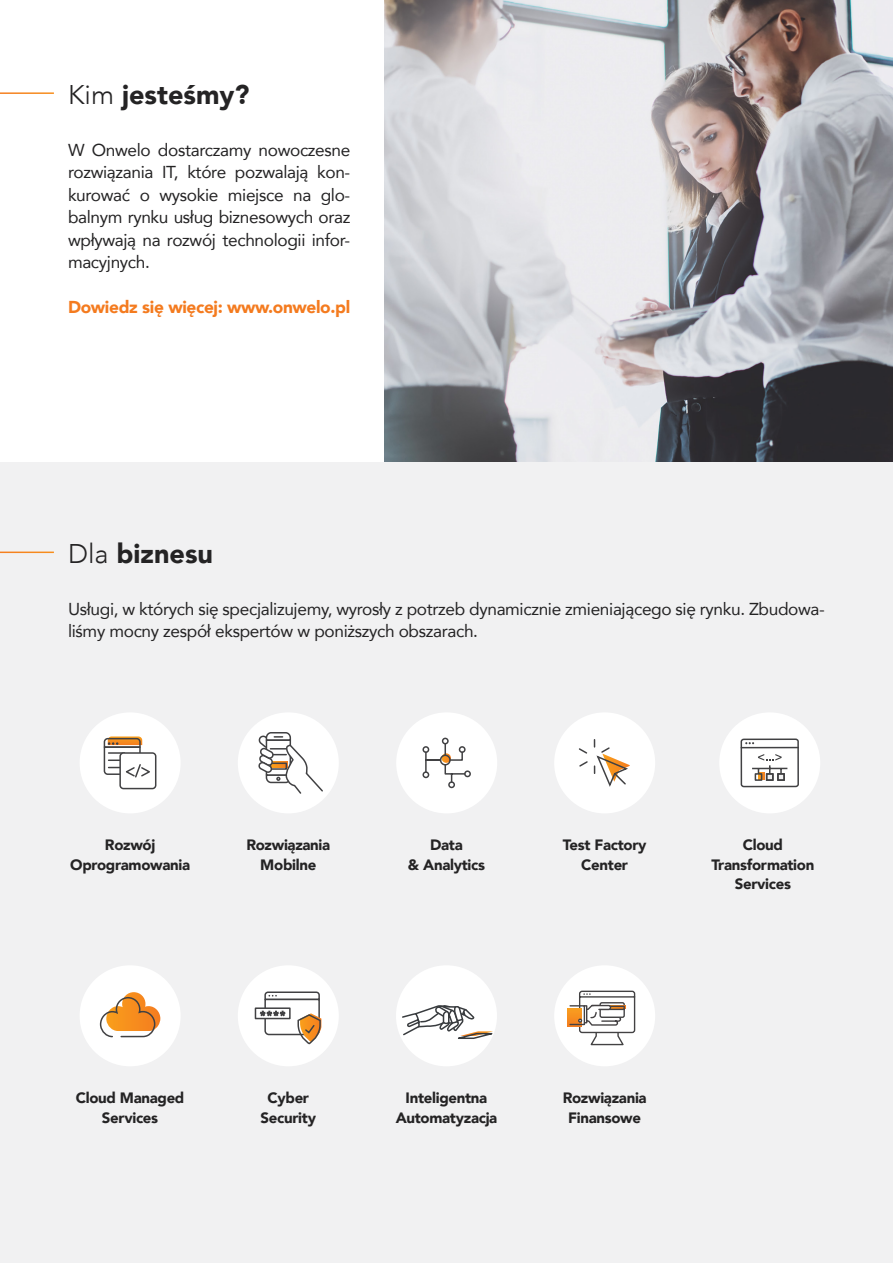
<style>
.page{position:relative;width:893px;height:1263px;background:#fff}
.page>*{position:absolute;margin:0;border:0;box-sizing:border-box;transform-origin:0 0}
.t1{font:900 27px "Avenir";color:#242324}
.t2{font:17.25px/22.5px "Avenir";letter-spacing:-.02em;color:#242324;text-align:justify}
.t3{font:900 17.25px "Avenir";letter-spacing:-.02em;color:#f47b1f}
.t4{font:900 15px/19.5px "Avenir";letter-spacing:-.02em;color:#242324;text-align:center}
.s1{font-weight:300}
</style>
<div class="page">
<img style="left:384px;top:0;width:509px;height:462px">
<div style="left:0;top:462px;width:893px;height:801px;background:#f1f1f2"></div>
<hr style="left:0;top:551px;width:54px;height:2px;background:#fff">
<div style="left:80px;top:965px;width:101px;height:101px;background:#fff;border-radius:50%"></div>
<svg style="left:99px;top:992px;width:61px;height:46px"></svg>
<div style="left:554px;top:712px;width:101px;height:101px;background:#fff;border-radius:50%"></div>
<svg style="left:579px;top:739px;width:51px;height:48px"></svg>
<div style="left:80px;top:712px;width:101px;height:101px;background:#fff;border-radius:50%"></div>
<div style="left:119px;top:752px;width:37px;height:37px;border:2px solid #414143;border-radius:3px"></div>
<svg style="left:104px;top:736px;width:48px;height:43px"></svg>
<div style="left:396px;top:965px;width:101px;height:101px;background:#fff;border-radius:50%"></div>
<svg style="left:402px;top:1005px;width:91px;height:34px"></svg>
<div style="left:396px;top:712px;width:101px;height:101px;background:#fff;border-radius:50%"></div>
<div style="left:448px;top:781px;width:7px;height:7px;border:2px solid #414143;border-radius:50%"></div>
<div style="left:422px;top:771px;width:7px;height:7px;border:2px solid #414143;border-radius:50%"></div>
<div style="left:422px;top:746px;width:7px;height:7px;border:2px solid #414143;border-radius:50%"></div>
<div style="left:464px;top:770px;width:7px;height:7px;border:2px solid #414143;border-radius:50%"></div>
<svg style="left:423px;top:738px;width:47px;height:49px"></svg>
<div style="left:238px;top:965px;width:101px;height:101px;background:#fff;border-radius:50%"></div>
<div style="left:255px;top:1007px;width:36px;height:12px;background:#fff;border:2px solid #414143"></div>
<svg style="left:259px;top:991px;width:63px;height:54px"></svg>
<div style="left:238px;top:712px;width:101px;height:101px;background:#fff;border-radius:50%"></div>
<svg style="left:258px;top:732px;width:65px;height:62px"></svg>
<div style="left:719px;top:712px;width:101px;height:101px;background:#fff;border-radius:50%"></div>
<div style="left:740px;top:738px;width:59px;height:49px;border:2px solid #414143;border-radius:2px"></div>
<hr style="left:741px;top:747px;width:57px;height:1px;background:#414143">
<svg style="left:745px;top:742px;width:9px;height:2px"></svg>
<hr style="left:752px;top:768px;width:35px;height:1px;background:#414143">
<svg style="left:754px;top:754px;width:32px;height:27px"></svg>
<div style="left:554px;top:965px;width:101px;height:101px;background:#fff;border-radius:50%"></div>
<svg style="left:568px;top:1008px;width:10px;height:19px"></svg>
<div style="left:569px;top:1005px;width:16px;height:20px;border:1px solid #444143"></div>
<svg style="left:578px;top:991px;width:57px;height:54px"></svg>
<h1 class="t1" style="left:68px;top:71px;width:183px"><span class="s1">Kim</span> jesteśmy?</h1>
<p class="t2" style="left:68px;top:138px;width:284px">W Onwelo dostarczamy nowoczesne rozwiązania IT, które pozwalają kon&shy;kurować o wysokie miejsce na glo&shy;balnym rynku usług biznesowych oraz wpływają na rozwój technologii infor&shy;macyjnych.</p>
<p class="t3" style="left:68px;top:292px;width:284px">Dowiedz się więcej: www.onwelo.pl</p>
<h1 class="t1" style="left:68px;top:530px;width:147px"><span class="s1">Dla</span> biznesu</h1>
<p class="t2" style="left:68px;top:597px;width:758px">Usługi, w których się specjalizujemy, wyrosły z potrzeb dynamicznie zmieniającego się rynku. Zbudowa&shy;liśmy mocny zespół ekspertów w poniższych obszarach.</p>
<p class="t4" style="left:70px;top:835px;width:121px">Rozwój<br>Oprogramowania</p>
<p class="t4" style="left:246px;top:835px;width:85px">Rozwiązania<br>Mobilne</p>
<p class="t4" style="left:711px;top:835px;width:104px">Cloud<br>Transformation<br>Services</p>
<p class="t4" style="left:408px;top:835px;width:79px">Data<br>&amp; Analytics</p>
<p class="t4" style="left:563px;top:835px;width:85px">Test Factory<br>Center</p>
<p class="t4" style="left:76px;top:1088px;width:110px">Cloud Managed<br>Services</p>
<p class="t4" style="left:261px;top:1088px;width:57px">Cyber<br>Security</p>
<p class="t4" style="left:396px;top:1088px;width:103px">Inteligentna<br>Automatyzacja</p>
<p class="t4" style="left:563px;top:1088px;width:85px">Rozwiązania<br>Finansowe</p>
</div>
